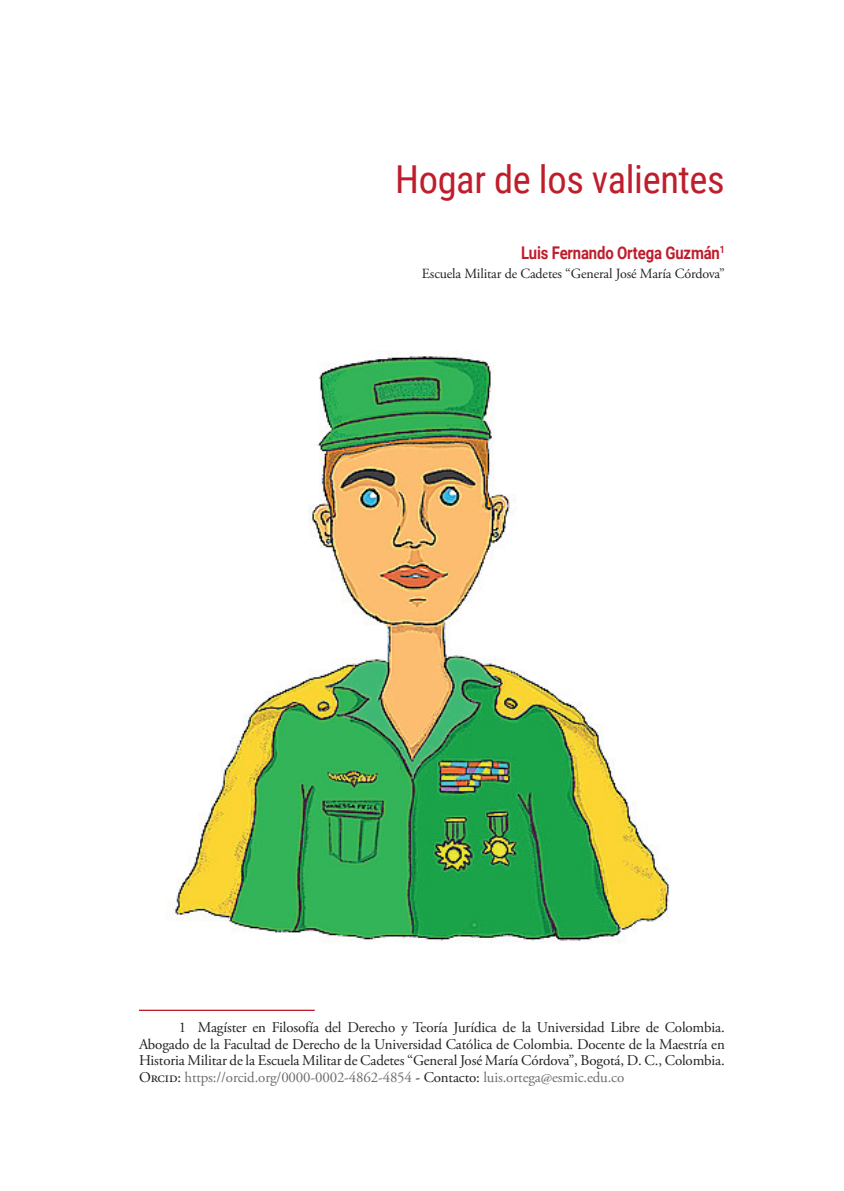
<style>
.page{position:relative;width:844px;height:1191px;background:#fff}
.page>*{position:absolute;margin:0;border:0;box-sizing:border-box;transform-origin:0 0}
.t1{font:38.5px "Roboto Condensed";letter-spacing:-.01em;color:#be1d2c}
.t2{font:700 17.5px "Roboto";letter-spacing:-.01em;color:#be1d2c;scale:.85 1}
.t3{font:14.88px/16.6px "Adobe Garamond Pro";letter-spacing:-.01em;color:#231f20;text-align:justify}
.t4{font:14px "Adobe Garamond Pro";letter-spacing:-.015em;color:#231f20}
.s1{color:#6c6d70}
</style>
<div class="page">
<hr style="left:139px;top:1009px;width:176px;height:2px;background:#be1d2c">
<img style="left:170px;top:351px;width:500px;height:592px">
<h1 class="t1" style="left:395px;top:152px;width:331px">Hogar de los valientes</h1>
<p class="t2" style="left:521px;top:241px;width:241px">Luis Fernando Ortega Guzmán<sup>1</sup></p>
<p class="t4" style="left:422px;top:265px;width:304px">Escuela Militar de Cadetes “General José María Córdova”</p>
<p class="t3" style="left:139px;top:1019px;width:587px;text-indent:40px">1 Magíster en Filosofía del Derecho y Teoría Jurídica de la Universidad Libre de Colombia.<br>Abogado de la Facultad de Derecho de la Universidad Católica de Colombia. Docente de la Maestría en Historia Militar de la Escuela Militar de Cadetes “General José María Córdova”, Bogotá, D. C., Colombia.<br>Orcid: <span class="s1">https://orcid.org/0000-0002-4862-4854</span> - Contacto: <span class="s1">luis.ortega@esmic.edu.co</span></p>
</div>
